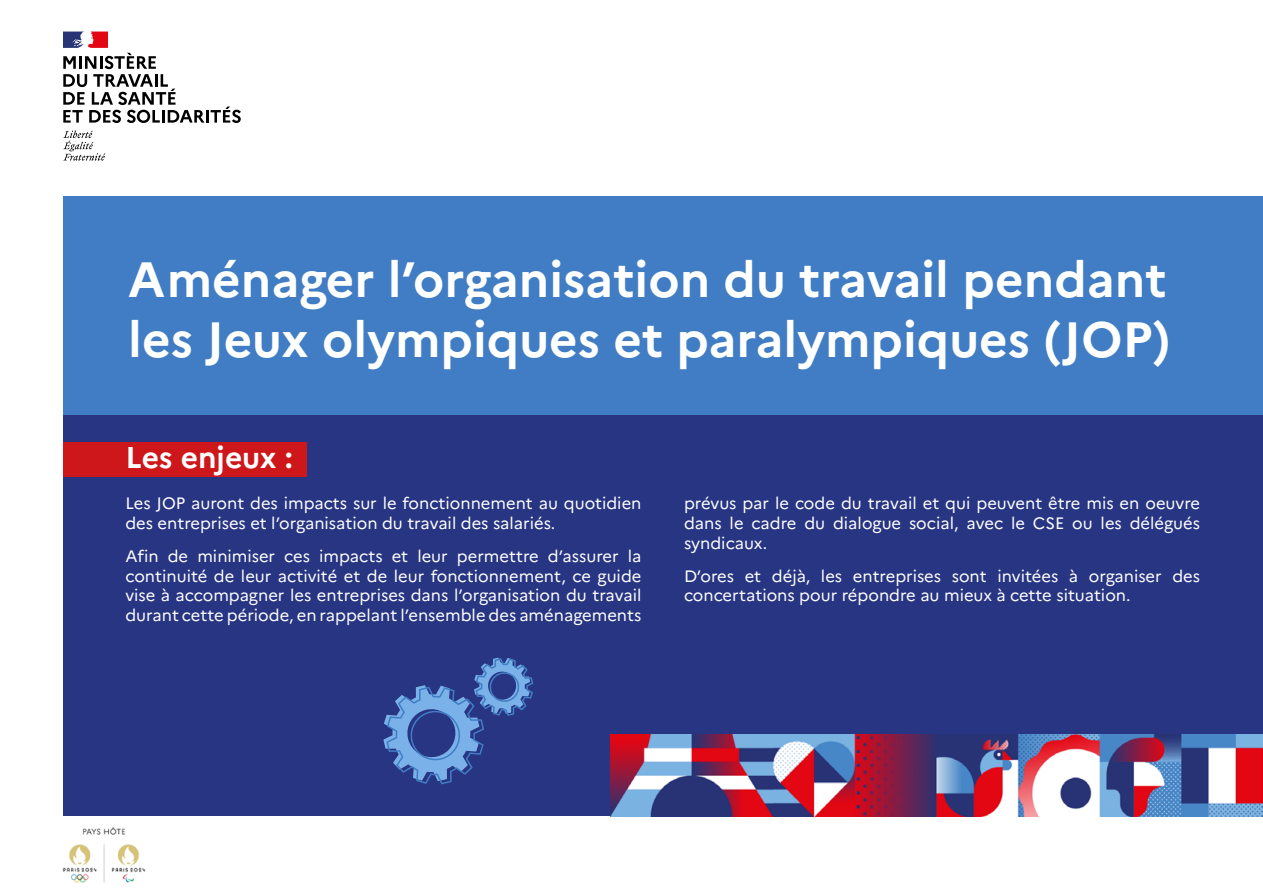
<style>
.page{position:relative;width:1263px;height:893px;background:#fff}
.page>*{position:absolute;margin:0;border:0;box-sizing:border-box;transform-origin:0 0}
.t1{font:700 49.5px/59.4px "Marianne";color:#fff}
.t2{font:700 30px "Marianne";color:#fff}
.t3{font:16.5px/19.8px "Marianne";color:#fff}
</style>
<div class="page">
<div style="left:63px;top:393px;width:1200px;height:423px;background:#283583"></div>
<div style="left:63px;top:196px;width:1200px;height:219px;background:#417dc4"></div>
<div style="left:63px;top:442px;width:243px;height:34px;background:#cd171a"></div>
<svg style="left:383px;top:658px;width:150px;height:126px"></svg>
<img style="left:610px;top:735px;width:653px;height:81px">
<img style="left:62px;top:827px;width:84px;height:56px">
<svg style="left:63px;top:131px;width:42px;height:30px"></svg>
<svg style="left:63px;top:32px;width:178px;height:91px"></svg>
<p class="t1" style="left:128px;top:250px;width:1043px">Aménager l’organisation du travail pendant les Jeux olympiques et paralympiques (JOP)</p>
<p class="t2" style="left:125px;top:439px;width:169px">Les enjeux :</p>
<p class="t3" style="left:125px;top:494px;width:517px">Les JOP auront des impacts sur le fonctionnement au quotidien des entreprises et l’organisation du travail des salariés.</p>
<p class="t3" style="left:125px;top:546px;width:518px;text-align:justify">Afin de minimiser ces impacts et leur permettre d’assurer la continuité de leur activité et de leur fonctionnement, ce guide vise à accompagner les entreprises dans l’organisation du travail durant cette période, en rappelant l’ensemble des aménagements</p>
<p class="t3" style="left:684px;top:494px;width:517px;text-align:justify">prévus par le code du travail et qui peuvent être mis en oeuvre dans le cadre du dialogue social, avec le CSE ou les délégués syndicaux.</p>
<p class="t3" style="left:684px;top:566px;width:518px">D’ores et déjà, les entreprises sont invitées à organiser des concertations pour répondre au mieux à cette situation.</p>
</div>
